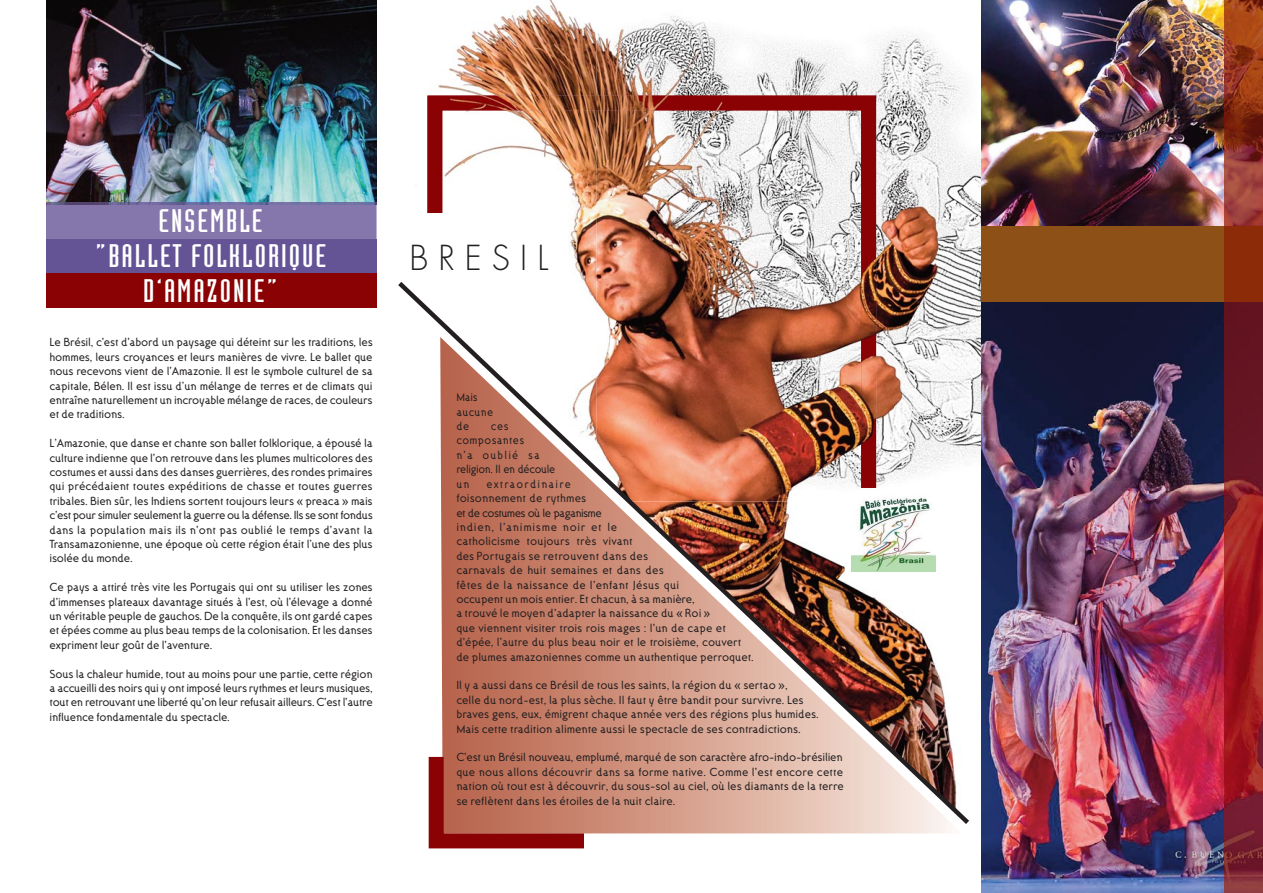
<style>
.page{position:relative;width:1263px;height:893px;background:#fff}
.page>*{position:absolute;margin:0;border:0;box-sizing:border-box;transform-origin:0 0}
.t1{font:300 33.45px "Futura";letter-spacing:.3em;color:#231f20}
.t2{font:31.95px/35px "Industria Solid";letter-spacing:.05em;color:#fff;text-align:center;scale:1.2 1}
.t3{font:12px/14.4px "Ottomat";color:#231f20;text-align:justify}
.t4{font:12px/14.4px "Ottomat";color:#231f20;scale:.95 1}
.t5{font:12px/14.4px "Ottomat";letter-spacing:.035em;color:#231f20;scale:.95 1}
.t6{font:12px/14.4px "Ottomat";letter-spacing:.03em;color:#231f20;scale:.95 1}
</style>
<div class="page">
<svg style="left:428px;top:832px;width:171px;height:17px;background:#9d2929"></svg>
<img style="left:428px;top:0;width:524px;height:832px">
<img style="left:596px;top:0;width:385px;height:457px">
<img style="left:427px;top:95px;width:449px;height:182px">
<div style="left:982px;top:0;width:281px;height:893px;background:#8d5016"></div>
<img style="left:982px;top:302px;width:243px;height:591px">
<img style="left:46px;top:0;width:331px;height:204px">
<div style="left:46px;top:204px;width:330px;height:36px;background:#8576ab"></div>
<img style="left:46px;top:202px;width:330px;height:2px">
<div style="left:46px;top:240px;width:330px;height:34px;background:#645395"></div>
<div style="left:46px;top:273px;width:330px;height:34px;background:#8b0204"></div>
<img style="left:982px;top:0;width:243px;height:225px">
<div style="left:1225px;top:225px;width:38px;height:77px;background:#8b2b07"></div>
<img style="left:1225px;top:302px;width:38px;height:591px">
<img style="left:1225px;top:0;width:38px;height:225px">
<img style="left:398px;top:277px;width:576px;height:552px">
<h2 class="t2" style="left:95px;top:205px;width:194px">ENSEMBLE<br>“BALLET FOLKLORIQUE<br>D’AMAZONIE“</h2>
<p class="t3" style="left:50px;top:336px;width:325px">Le Brésil, c'est d'abord un paysage qui déteint sur les traditions, les hommes, leurs croyances et leurs manières de vivre. Le ballet que nous recevons vient de l'Amazonie. Il est le symbole culturel de sa capitale, Bélen. Il est issu d’un mélange de terres et de climats qui entraîne naturellement un incroyable mélange de races, de couleurs et de traditions.</p>
<p class="t3" style="left:50px;top:437px;width:325px">L’Amazonie, que danse et chante son ballet folklorique, a épousé la culture indienne que l'on retrouve dans les plumes multicolores des costumes et aussi dans des danses guerrières, des rondes primaires qui précédaient toutes expéditions de chasse et toutes guerres tribales. Bien sûr, les Indiens sortent toujours leurs « preaca » mais c'est pour simuler seulement la guerre ou la défense. Ils se sont fondus dans la population mais ils n'ont pas oublié le temps d'avant la Transamazonienne, une époque où cette région était l’une des plus isolée du monde.</p>
<p class="t3" style="left:50px;top:581px;width:325px">Ce pays a attiré très vite les Portugais qui ont su utiliser les zones d'immenses plateaux davantage situés à l'est, où l'élevage a donné un véritable peuple de gauchos. De la conquête, ils ont gardé capes et épées comme au plus beau temps de la colonisation. Et les danses expriment leur goût de l'aventure.</p>
<p class="t3" style="left:50px;top:668px;width:325px">Sous la chaleur humide, tout au moins pour une partie, cette région a accueilli des noirs qui y ont imposé leurs rythmes et leurs musiques, tout en retrouvant une liberté qu'on leur refusait ailleurs. C'est l'autre influence fondamentale du spectacle.</p>
<h1 class="t1" style="left:409px;top:242px;width:140px">BRESIL</h1>
<p class="t6" style="left:456px;top:391px;width:40px">Mais aucune de</p>
<p class="t5" style="left:456px;top:420px;width:106px;text-indent:35px">ces composantes<br>n'a oublié sa religion. Il en découle un</p>
<p class="t4" style="left:456px;top:478px;width:315px;text-indent:30px">extraordinaire<br>foisonnement de rythmes<br>et de costumes où le paganisme<br>indien, l'animisme noir et le<br>catholicisme toujours très vivant<br>des Portugais se retrouvent dans des<br>carnavals de huit semaines et dans des<br>fêtes de la naissance de l'enfant Jésus qui<br>occupent un mois entier. Et chacun, à sa manière,<br>a trouvé le moyen d'adapter la naissance du « Roi »<br>que viennent visiter trois rois mages : l'un de cape et d'épée, l'autre du plus beau noir et le troisième, couvert de plumes amazoniennes comme un authentique perroquet.</p>
<p class="t3" style="left:456px;top:679px;width:364px;text-align:left">Il y a aussi dans ce Brésil de tous les saints, la région du « sertao »,<br>celle du nord-est, la plus sèche. Il faut y être bandit pour survivre. Les braves gens, eux, émigrent chaque année vers des régions plus humides.<br>Mais cette tradition alimente aussi le spectacle de ses contradictions.</p>
<p class="t3" style="left:456px;top:751px;width:389px">C'est un Brésil nouveau, emplumé, marqué de son caractère afro-indo-brésilien que nous allons découvrir dans sa forme native. Comme l'est encore cette nation où tout est à découvrir, du sous-sol au ciel, où les diamants de la terre se reflètent dans les étoiles de la nuit claire.</p>
</div>
